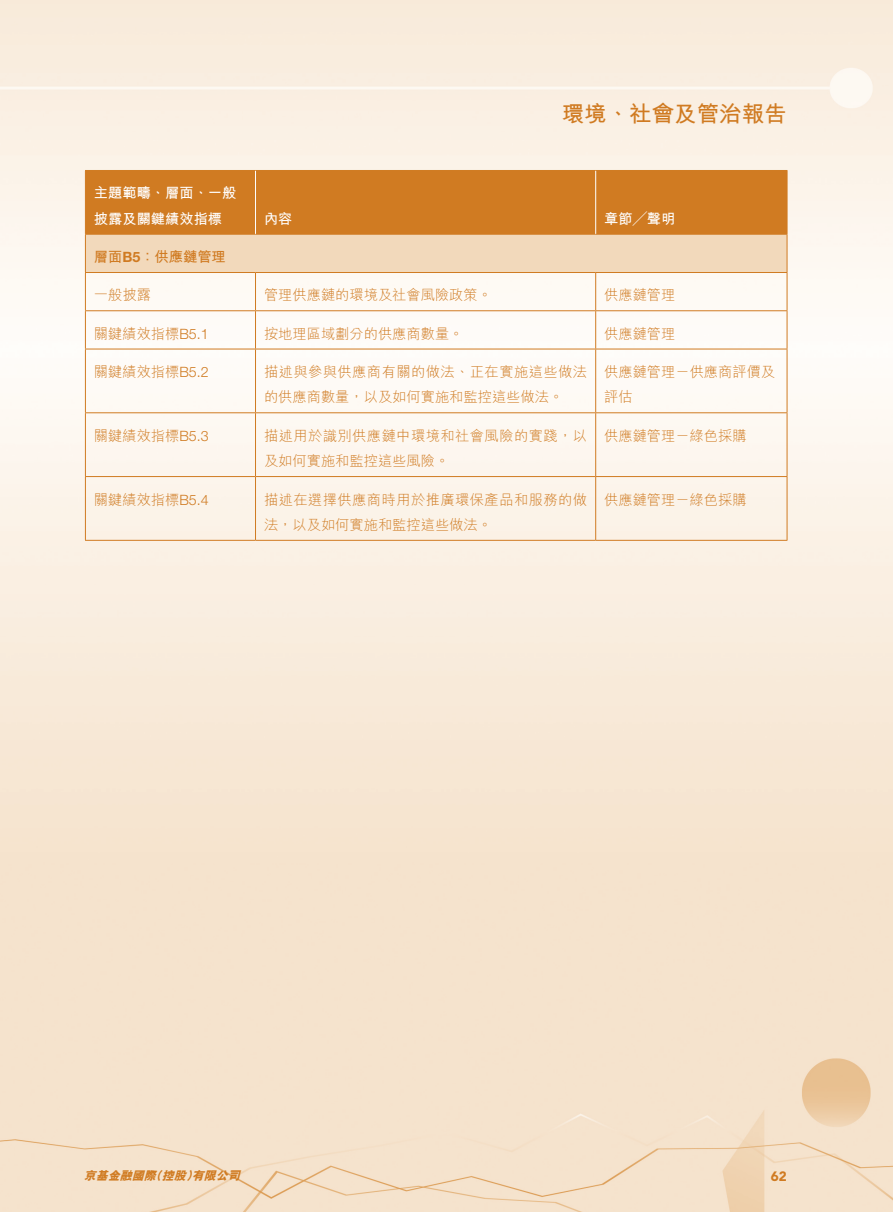
<style>
.page{position:relative;width:893px;height:1212px;background:#fff}
.page>*{position:absolute;margin:0;border:0;box-sizing:border-box;transform-origin:0 0}
.t1{font:700 22.5px "M Hei HK";color:#d07b22}
.t2{font:300 14.25px/25.5px "M Hei HK";color:#d07b22}
.t3{font:300 14.25px "M Hei HK";letter-spacing:.03em;color:#d07b22}
.t4{font:700 14.25px "M Hei HK";color:#fff}
.t5{font:700 14.25px "M Hei HK";color:#d07b22}
.t6{font:900 13.5px "Avenir LT Std";color:#d07b22}
.t7{font:italic 800 12px "M Hei HK";color:#d07b22}
.s1{font-family:"Helvetica Neue LT Std"}
</style>
<div class="page">
<img style="left:0;top:0;width:893px;height:1212px">
<div style="left:86px;top:171px;width:701px;height:63px;background:#d07b22"></div>
<div style="left:85px;top:234px;width:702px;height:38px;background:#f2d9bb"></div>
<hr style="left:85px;top:170px;width:170px;height:1px;background:#d07b22">
<hr style="left:85px;top:171px;width:1px;height:63px;background:#d07b22">
<hr style="left:255px;top:170px;width:341px;height:1px;background:#d07b22">
<hr style="left:596px;top:170px;width:191px;height:1px;background:#d07b22">
<hr style="left:787px;top:171px;width:1px;height:63px;background:#d07b22">
<hr style="left:85px;top:273px;width:1px;height:37px;background:#d07b22">
<hr style="left:255px;top:273px;width:1px;height:37px;background:#d07b22">
<hr style="left:595px;top:273px;width:1px;height:37px;background:#d07b22">
<hr style="left:787px;top:273px;width:1px;height:37px;background:#d07b22">
<hr style="left:85px;top:310px;width:170px;height:1px;background:#d07b22">
<hr style="left:85px;top:311px;width:1px;height:38px;background:#d07b22">
<hr style="left:255px;top:310px;width:341px;height:1px;background:#d07b22">
<hr style="left:255px;top:311px;width:1px;height:38px;background:#d07b22">
<hr style="left:596px;top:310px;width:191px;height:1px;background:#d07b22">
<hr style="left:595px;top:311px;width:1px;height:38px;background:#d07b22">
<hr style="left:787px;top:311px;width:1px;height:38px;background:#d07b22">
<hr style="left:85px;top:349px;width:170px;height:1px;background:#d07b22">
<hr style="left:85px;top:349px;width:1px;height:63px;background:#d07b22">
<hr style="left:255px;top:349px;width:341px;height:1px;background:#d07b22">
<hr style="left:255px;top:349px;width:1px;height:63px;background:#d07b22">
<hr style="left:596px;top:349px;width:191px;height:1px;background:#d07b22">
<hr style="left:595px;top:349px;width:1px;height:63px;background:#d07b22">
<hr style="left:787px;top:349px;width:1px;height:63px;background:#d07b22">
<hr style="left:85px;top:412px;width:170px;height:1px;background:#d07b22">
<hr style="left:85px;top:413px;width:1px;height:63px;background:#d07b22">
<hr style="left:255px;top:412px;width:341px;height:1px;background:#d07b22">
<hr style="left:255px;top:413px;width:1px;height:63px;background:#d07b22">
<hr style="left:596px;top:412px;width:191px;height:1px;background:#d07b22">
<hr style="left:595px;top:413px;width:1px;height:63px;background:#d07b22">
<hr style="left:787px;top:413px;width:1px;height:63px;background:#d07b22">
<hr style="left:85px;top:476px;width:170px;height:1px;background:#d07b22">
<hr style="left:85px;top:477px;width:1px;height:63px;background:#d07b22">
<hr style="left:255px;top:476px;width:341px;height:1px;background:#d07b22">
<hr style="left:255px;top:477px;width:1px;height:63px;background:#d07b22">
<hr style="left:596px;top:476px;width:191px;height:1px;background:#d07b22">
<hr style="left:595px;top:477px;width:1px;height:63px;background:#d07b22">
<hr style="left:787px;top:477px;width:1px;height:63px;background:#d07b22">
<hr style="left:85px;top:234px;width:170px;height:1px;background:#d07b22">
<hr style="left:255px;top:234px;width:341px;height:1px;background:#d07b22">
<hr style="left:596px;top:234px;width:191px;height:1px;background:#d07b22">
<hr style="left:255px;top:171px;width:1px;height:63px;background:#fff">
<hr style="left:595px;top:171px;width:1px;height:63px;background:#fff">
<hr style="left:85px;top:235px;width:1px;height:37px;background:#d07b22">
<hr style="left:787px;top:235px;width:1px;height:37px;background:#d07b22">
<hr style="left:85px;top:272px;width:170px;height:1px;background:#d07b22">
<hr style="left:255px;top:272px;width:341px;height:1px;background:#d07b22">
<hr style="left:596px;top:272px;width:191px;height:1px;background:#d07b22">
<hr style="left:85px;top:540px;width:170px;height:1px;background:#d07b22">
<hr style="left:255px;top:540px;width:341px;height:1px;background:#d07b22">
<hr style="left:596px;top:540px;width:191px;height:1px;background:#d07b22">
<h1 class="t1" style="left:562px;top:98px;width:226px">環境、社會及管治報告</h1>
<p class="t4" style="left:94px;top:183px;width:144px">主題範疇、層面、一般</p>
<p class="t4" style="left:94px;top:208px;width:130px">披露及關鍵績效指標</p>
<p class="t5" style="left:94px;top:247px;width:133px">層面<span class="s1">B5</span>：供應鏈管理</p>
<p class="t4" style="left:264px;top:208px;width:30px">內容</p>
<p class="t4" style="left:604px;top:208px;width:73px">章節╱聲明</p>
<p class="t2" style="left:94px;top:282px;width:59px">一般披露</p>
<p class="t2" style="left:264px;top:282px;width:229px">管理供應鏈的環境及社會風險政策。</p>
<p class="t2" style="left:604px;top:282px;width:73px">供應鏈管理</p>
<p class="t2" style="left:94px;top:320px;width:116px">關鍵績效指標<span class="s1">B5.1</span></p>
<p class="t2" style="left:264px;top:320px;width:201px">按地理區域劃分的供應商數量。</p>
<p class="t2" style="left:604px;top:320px;width:73px">供應鏈管理</p>
<p class="t2" style="left:94px;top:359px;width:116px">關鍵績效指標<span class="s1">B5.2</span></p>
<p class="t3" style="left:264px;top:364px;width:325px">描述與參與供應商有關的做法、正在實施這些做法</p>
<p class="t2" style="left:264px;top:384px;width:301px">的供應商數量，以及如何實施和監控這些做法。</p>
<p class="t2" style="left:604px;top:359px;width:172px">供應鏈管理－供應商評價及評估</p>
<p class="t2" style="left:94px;top:423px;width:116px">關鍵績效指標<span class="s1">B5.3</span></p>
<p class="t3" style="left:264px;top:428px;width:325px">描述用於識別供應鏈中環境和社會風險的實踐，以</p>
<p class="t2" style="left:604px;top:423px;width:144px">供應鏈管理－綠色採購</p>
<p class="t2" style="left:264px;top:448px;width:187px">及如何實施和監控這些風險。</p>
<p class="t2" style="left:94px;top:486px;width:116px">關鍵績效指標<span class="s1">B5.4</span></p>
<p class="t3" style="left:264px;top:492px;width:325px">描述在選擇供應商時用於推廣環保產品和服務的做</p>
<p class="t2" style="left:604px;top:486px;width:144px">供應鏈管理－綠色採購</p>
<p class="t2" style="left:264px;top:512px;width:229px">法，以及如何實施和監控這些做法。</p>
<p class="t7" style="left:150px;top:1170px;width:17px">（</p>
<p class="t7" style="left:186px;top:1170px;width:17px">）</p>
<p class="t7" style="left:84px;top:1170px;width:161px">京基金融國際控股有限公司</p>
<p class="t6" style="left:771px;top:1168px;width:17px">62</p>
</div>
